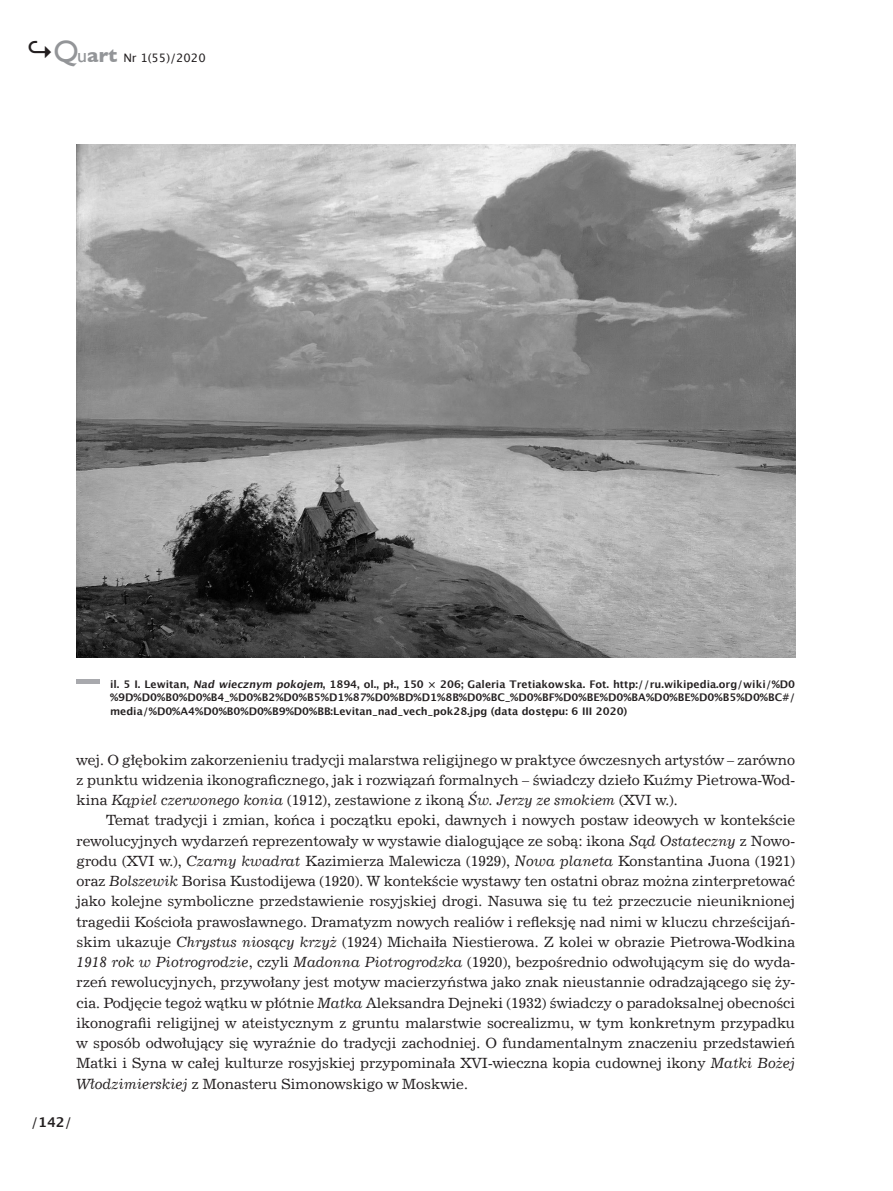
<style>
.page{position:relative;width:893px;height:1191px;background:#fff}
.page>*{position:absolute;margin:0;border:0;box-sizing:border-box;transform-origin:0 0}
.t1{font:14.1px/20.2px "News 702 EU";color:#231f20;text-align:justify}
.t2{font:700 13.5px "Lucida Grande";color:#231f20}
.t3{font:11.7px "Lucida Grande";color:#231f20}
.t4{font:700 10.5px/13.5px "Lucida Grande";color:#231f20;text-align:justify}
.s1{font-weight:700;font-size:27px}
.s2{font-family:"Gill Sans";font-size:30.9px;color:#939598}
.s3{font-family:"Gill Sans";font-size:19.8px;color:#939598}
.s4{font-family:"Gill Sans";font-weight:700;font-size:19.8px;color:#939598}
.s5{font-style:italic}
.s6{font-weight:400}
</style>
<div class="page">
<img style="left:77px;top:145px;width:718px;height:513px">
<hr style="left:77px;top:679px;width:23px;height:4px;background:#a8a9ad">
<p class="t3" style="left:26px;top:51px;width:181px"><span class="s1">↪</span><span class="s2">Q</span><span class="s3">u</span><span class="s4">art</span> Nr 1(55)/2020</p>
<p class="t4" style="left:110px;top:677px;width:687px">il. 5 I. Lewitan, <span class="s5">Nad wiecznym pokojem</span>, 1894, ol., pł., 150 × 206; Galeria Tretiakowska. Fot. http://ru.wikipedia.org/wiki/%D0 %9D%D0%B0%D0%B4_%D0%B2%D0%B5%D1%87%D0%BD%D1%8B%D0%BC_%D0%BF%D0%BE%D0%BA%D0%BE%D0%B5%D0%BC#/ media/%D0%A4%D0%B0%D0%B9%D0%BB:Levitan_nad_vech_pok28.jpg (data dostępu: 6 III 2020)</p>
<p class="t1" style="left:77px;top:750px;width:720px">wej. O głębokim zakorzenieniu tradycji malarstwa religijnego w praktyce ówczesnych artystów – zarówno z punktu widzenia ikonograficznego, jak i rozwiązań formalnych – świadczy dzieło Kuźmy Pietrowa-Wod&shy;kina <span class="s5">Kąpiel czerwonego konia</span> (1912), zestawione z ikoną <span class="s5">Św. Jerzy ze smokiem</span> (XVI w.).</p>
<p class="t1" style="left:77px;top:810px;width:720px;text-indent:30px">Temat tradycji i zmian, końca i początku epoki, dawnych i nowych postaw ideowych w kontekście rewolucyjnych wydarzeń reprezentowały w wystawie dialogujące ze sobą: ikona <span class="s5">Sąd Ostateczny</span> z Nowo&shy;grodu (XVI w.), <span class="s5">Czarny kwadrat</span> Kazimierza Malewicza (1929), <span class="s5">Nowa planeta</span> Konstantina Juona (1921) oraz <span class="s5">Bolszewik</span> Borisa Kustodijewa (1920). W kontekście wystawy ten ostatni obraz można zinterpretować jako kolejne symboliczne przedstawienie rosyjskiej drogi. Nasuwa się tu też przeczucie nieuniknionej tragedii Kościoła prawosławnego. Dramatyzm nowych realiów i refleksję nad nimi w kluczu chrześcijań&shy;skim ukazuje <span class="s5">Chrystus niosący krzyż</span> (1924) Michaiła Niestierowa. Z kolei w obrazie Pietrowa-Wodkina <span class="s5">1918 rok w Piotrogrodzie</span>, czyli <span class="s5">Madonna Piotrogrodzka</span> (1920), bezpośrednio odwołującym się do wyda&shy;rzeń rewolucyjnych, przywołany jest motyw macierzyństwa jako znak nieustannie odradzającego się ży&shy;cia. Podjęcie tegoż wątku w płótnie <span class="s5">Matka</span> Aleksandra Dejneki (1932) świadczy o paradoksalnej obecności ikonografii religijnej w ateistycznym z gruntu malarstwie socrealizmu, w tym konkretnym przypadku w sposób odwołujący się wyraźnie do tradycji zachodniej. O fundamentalnym znaczeniu przedstawień Matki i Syna w całej kulturze rosyjskiej przypominała XVI-wieczna kopia cudownej ikony <span class="s5">Matki Bożej Włodzimierskiej</span> z Monasteru Simonowskigo w Moskwie.</p>
<p class="t2" style="left:31px;top:1114px;width:42px"><span class="s6">/</span>142<span class="s6">/</span></p>
</div>
